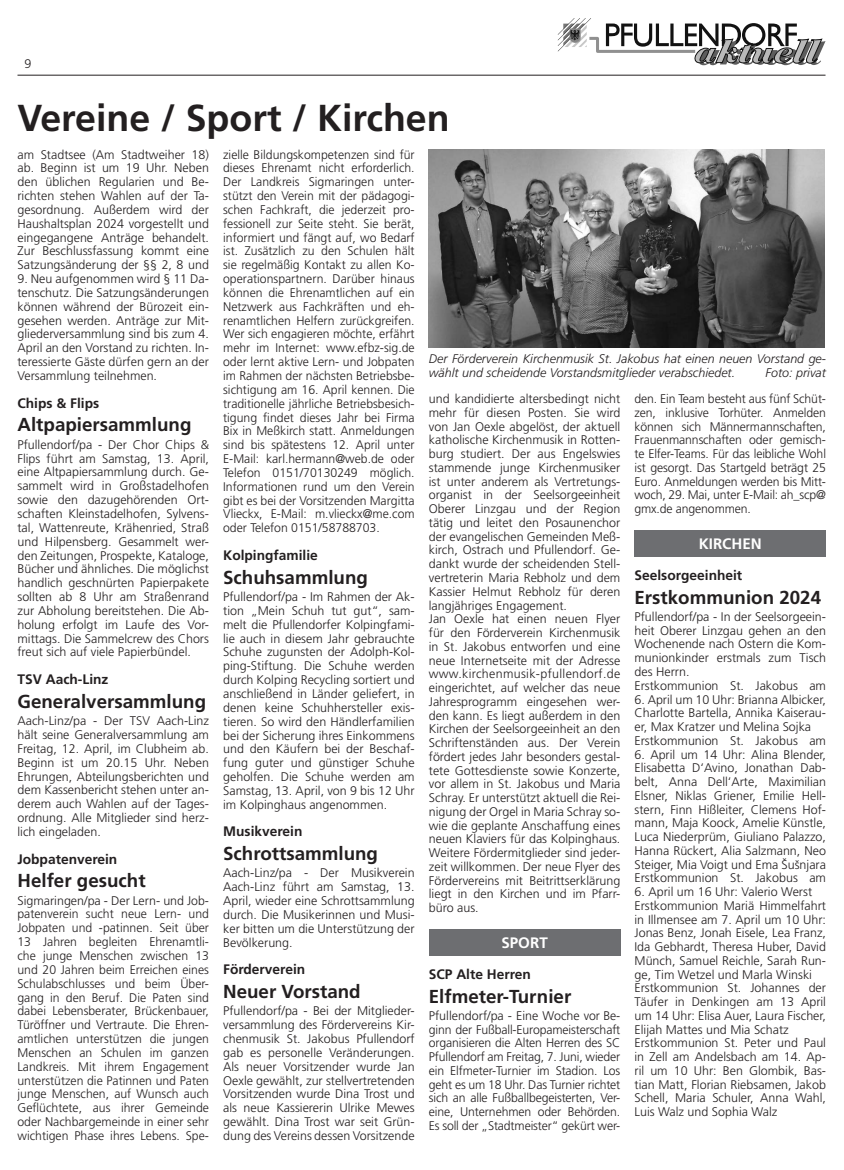
<style>
.page{position:relative;width:844px;height:1170px;background:#fff}
.page>*{position:absolute;margin:0;border:0;box-sizing:border-box;transform-origin:0 0}
.t1{font:700 37.5px "Frutiger LT Std";color:#231f20}
.t2{font:700 18.75px "Frutiger LT Std";color:#231f20}
.t3{font:700 15.12px "Frutiger LT Std";color:#fff}
.t4{font:700 13.75px "Frutiger";color:#231f20}
.t5{font:300 12.5px/13.9px "Frutiger LT Std";color:#231f20;text-align:justify}
.t6{font:italic 300 12.5px/13.8px "Frutiger LT Std";color:#231f20}
</style>
<div class="page">
<hr style="left:18px;top:75px;width:807px;height:1px;background:#231f20">
<svg style="left:558px;top:18px;width:267px;height:47px"></svg>
<div style="left:429px;top:929px;width:191px;height:26px;background:#6d6e71"></div>
<div style="left:634px;top:530px;width:192px;height:27px;background:#6d6e71"></div>
<img style="left:429px;top:149px;width:395px;height:198px">
<p class="t5" style="left:25px;top:56px;width:8px">9</p>
<h1 class="t1" style="left:18px;top:96px;width:434px">Vereine / Sport / Kirchen</h1>
<p class="t5" style="left:18px;top:147px;width:193px">am Stadtsee (Am Stadtweiher 18) ab. Beginn ist um 19 Uhr. Neben den üblichen Regularien und Be&shy;richten stehen Wahlen auf der Ta&shy;gesordnung. Außerdem wird der Haushaltsplan 2024 vorgestellt und eingegangene Anträge behandelt.<br>Zur Beschlussfassung kommt eine Satzungsänderung der §§ 2, 8 und</p>
<p class="t5" style="left:18px;top:272px;width:193px">9. Neu aufgenommen wird § 11 Da&shy;tenschutz. Die Satzungsänderungen können während der Bürozeit ein&shy;gesehen werden. Anträge zur Mit&shy;gliederversammlung sind bis zum 4.<br>April an den Vorstand zu richten. In&shy;teressierte Gäste dürfen gern an der Versammlung teilnehmen.</p>
<p class="t4" style="left:18px;top:395px;width:83px">Chips &amp; Flips</p>
<h2 class="t2" style="left:18px;top:414px;width:175px">Altpapiersammlung</h2>
<p class="t5" style="left:18px;top:437px;width:193px">Pfullendorf/pa - Der Chor Chips &amp; Flips führt am Samstag, 13. April, eine Altpapiersammlung durch. Ge&shy;sammelt wird in Großstadelhofen sowie den dazugehörenden Ort&shy;schaften Kleinstadelhofen, Sylvens&shy;tal, Wattenreute, Krähenried, Straß und Hilpensberg. Gesammelt wer&shy;den Zeitungen, Prospekte, Kataloge, Bücher und ähnliches. Die möglichst handlich geschnürten Papierpakete sollten ab 8 Uhr am Straßenrand zur Abholung bereitstehen. Die Ab&shy;holung erfolgt im Laufe des Vor&shy;mittags. Die Sammelcrew des Chors freut sich auf viele Papierbündel.</p>
<p class="t4" style="left:18px;top:671px;width:92px">TSV Aach-Linz</p>
<h2 class="t2" style="left:18px;top:690px;width:190px">Generalversammlung</h2>
<p class="t5" style="left:18px;top:714px;width:193px">Aach-Linz/pa - Der TSV Aach-Linz hält seine Generalversammlung am Freitag, 12. April, im Clubheim ab.<br>Beginn ist um 20.15 Uhr. Neben Ehrungen, Abteilungsberichten und dem Kassenbericht stehen unter an&shy;derem auch Wahlen auf der Tages&shy;ordnung. Alle Mitglieder sind herz&shy;lich eingeladen.</p>
<p class="t4" style="left:18px;top:850px;width:101px">Jobpatenverein</p>
<h2 class="t2" style="left:18px;top:869px;width:130px">Helfer gesucht</h2>
<p class="t5" style="left:18px;top:893px;width:193px">Sigmaringen/pa - Der Lern- und Job&shy;patenverein sucht neue Lern- und Jobpaten und -patinnen. Seit über 13 Jahren begleiten Ehrenamtli&shy;che junge Menschen zwischen 13 und 20 Jahren beim Erreichen eines Schulabschlusses und beim Über&shy;gang in den Beruf. Die Paten sind dabei Lebensberater, Brückenbauer, Türöffner und Vertraute. Die Ehren&shy;amtlichen unterstützen die jungen Menschen an Schulen im ganzen Landkreis. Mit ihrem Engagement unterstützen die Patinnen und Paten junge Menschen, auf Wunsch auch Geflüchtete, aus ihrer Gemeinde oder Nachbargemeinde in einer sehr wichtigen Phase ihres Lebens. Spe-</p>
<p class="t5" style="left:223px;top:147px;width:193px">zielle Bildungskompetenzen sind für dieses Ehrenamt nicht erforderlich.<br>Der Landkreis Sigmaringen unter&shy;stützt den Verein mit der pädagogi&shy;schen Fachkraft, die jederzeit pro&shy;fessionell zur Seite steht. Sie berät, informiert und fängt auf, wo Bedarf ist. Zusätzlich zu den Schulen hält sie regelmäßig Kontakt zu allen Ko&shy;operationspartnern. Darüber hinaus können die Ehrenamtlichen auf ein Netzwerk aus Fachkräften und eh&shy;renamtlichen Helfern zurückgreifen.<br>Wer sich engagieren möchte, erfährt mehr im Internet: www.efbz-sig.de oder lernt aktive Lern- und Jobpaten im Rahmen der nächsten Betriebsbe&shy;sichtigung am 16. April kennen. Die traditionelle jährliche Betriebsbesich&shy;tigung findet dieses Jahr bei Firma Bix in Meßkirch statt. Anmeldungen sind bis spätestens 12. April unter E-Mail: karl.hermann@web.de oder Telefon 0151/70130249 möglich.<br>Informationen rund um den Verein gibt es bei der Vorsitzenden Margitta Vlieckx, E-Mail: m.vlieckx@me.com oder Telefon 0151/58788703.</p>
<p class="t4" style="left:223px;top:547px;width:96px">Kolpingfamilie</p>
<h2 class="t2" style="left:223px;top:566px;width:146px">Schuhsammlung</h2>
<p class="t5" style="left:223px;top:590px;width:193px">Pfullendorf/pa - Im Rahmen der Ak&shy;tion „Mein Schuh tut gut“, sam&shy;melt die Pfullendorfer Kolpingfami&shy;lie auch in diesem Jahr gebrauchte Schuhe zugunsten der Adolph-Kol&shy;ping-Stiftung. Die Schuhe werden durch Kolping Recycling sortiert und anschließend in Länder geliefert, in denen keine Schuhhersteller exis&shy;tieren. So wird den Händlerfamilien bei der Sicherung ihres Einkommens und den Käufern bei der Beschaf&shy;fung guter und günstiger Schuhe geholfen. Die Schuhe werden am Samstag, 13. April, von 9 bis 12 Uhr im Kolpinghaus angenommen.</p>
<p class="t4" style="left:223px;top:823px;width:81px">Musikverein</p>
<h2 class="t2" style="left:223px;top:842px;width:156px">Schrottsammlung</h2>
<p class="t5" style="left:223px;top:866px;width:193px">Aach-Linz/pa - Der Musikverein Aach-Linz führt am Samstag, 13.<br>April, wieder eine Schrottsammlung durch. Die Musikerinnen und Musi&shy;ker bitten um die Unterstützung der Bevölkerung.</p>
<p class="t4" style="left:223px;top:961px;width:84px">Förderverein</p>
<h2 class="t2" style="left:223px;top:980px;width:139px">Neuer Vorstand</h2>
<p class="t5" style="left:223px;top:1004px;width:193px">Pfullendorf/pa - Bei der Mitglieder&shy;versammlung des Fördervereins Kir&shy;chenmusik St. Jakobus Pfullendorf gab es personelle Veränderungen.<br>Als neuer Vorsitzender wurde Jan Oexle gewählt, zur stellvertretenden Vorsitzenden wurde Dina Trost und als neue Kassiererin Ulrike Mewes gewählt. Dina Trost war seit Grün&shy;dung des Vereins dessen Vorsitzende</p>
<p class="t6" style="left:429px;top:352px;width:399px">Der Förderverein Kirchenmusik St. Jakobus hat einen neuen Vorstand ge&shy;wählt und scheidende Vorstandsmitglieder verabschiedet.</p>
<p class="t6" style="left:765px;top:366px;width:62px">Foto: privat</p>
<p class="t5" style="left:429px;top:392px;width:193px;text-align:left">und kandidierte altersbedingt nicht mehr für diesen Posten. Sie wird von Jan Oexle abgelöst, der aktuell katholische Kirchenmusik in Rotten&shy;burg studiert. Der aus Engelswies stammende junge Kirchenmusiker ist unter anderem als Vertretungs&shy;organist in der Seelsorgeeinheit Oberer Linzgau und der Region tätig und leitet den Posaunenchor der evangelischen Gemeinden Meß&shy;kirch, Ostrach und Pfullendorf. Ge&shy;dankt wurde der scheidenden Stell&shy;vertreterin Maria Rebholz und dem Kassier Helmut Rebholz für deren langjähriges Engagement.<br>Jan Oexle hat einen neuen Flyer für den Förderverein Kirchenmusik in St. Jakobus entworfen und eine neue Internetseite mit der Adresse www.kirchenmusik-pfullendorf.de eingerichtet, auf welcher das neue Jahresprogramm eingesehen wer&shy;den kann. Es liegt außerdem in den Kirchen der Seelsorgeeinheit an den Schriftenständen aus. Der Verein fördert jedes Jahr besonders gestal&shy;tete Gottesdienste sowie Konzerte, vor allem in St. Jakobus und Maria Schray. Er unterstützt aktuell die Rei&shy;nigung der Orgel in Maria Schray so&shy;wie die geplante Anschaffung eines neuen Klaviers für das Kolpinghaus.<br>Weitere Fördermitglieder sind jeder&shy;zeit willkommen. Der neue Flyer des Fördervereins mit Beitrittserklärung liegt in den Kirchen und im Pfarr&shy;büro aus.</p>
<p class="t3" style="left:501px;top:933px;width:48px">SPORT</p>
<p class="t4" style="left:429px;top:966px;width:104px">SCP Alte Herren</p>
<h2 class="t2" style="left:429px;top:985px;width:144px">Elfmeter-Turnier</h2>
<p class="t5" style="left:429px;top:1008px;width:193px">Pfullendorf/pa - Eine Woche vor Be&shy;ginn der Fußball-Europameisterschaft organisieren die Alten Herren des SC Pfullendorf am Freitag, 7. Juni, wieder ein Elfmeter-Turnier im Stadion. Los geht es um 18 Uhr. Das Turnier richtet sich an alle Fußballbegeisterten, Ver&shy;eine, Unternehmen oder Behörden.<br>Es soll der „Stadtmeister“ gekürt wer-</p>
<p class="t5" style="left:634px;top:392px;width:193px">den. Ein Team besteht aus fünf Schüt&shy;zen, inklusive Torhüter. Anmelden können sich Männermannschaften, Frauenmannschaften oder gemisch&shy;te Elfer-Teams. Für das leibliche Wohl ist gesorgt. Das Startgeld beträgt 25<br>Euro. Anmeldungen werden bis Mitt&shy;woch, 29. Mai, unter E-Mail: ah_scp@ gmx.de angenommen.</p>
<p class="t3" style="left:699px;top:534px;width:65px">KIRCHEN</p>
<p class="t4" style="left:634px;top:567px;width:109px">Seelsorgeeinheit</p>
<h2 class="t2" style="left:634px;top:586px;width:188px">Erstkommunion 2024</h2>
<p class="t5" style="left:634px;top:610px;width:193px;text-align:left">Pfullendorf/pa - In der Seelsorgeein&shy;heit Oberer Linzgau gehen an den<br>Wochenende nach Ostern die Kom&shy;munionkinder erstmals zum Tisch des Herrn.<br>Erstkommunion St. Jakobus am</p>
<p class="t5" style="left:634px;top:692px;width:193px;text-align:left">6. April um 10 Uhr: Brianna Albicker, Charlotte Bartella, Annika Kaiserau&shy;er, Max Kratzer und Melina Sojka Erstkommunion St. Jakobus am</p>
<p class="t5" style="left:634px;top:747px;width:193px">6. April um 14 Uhr: Alina Blender, Elisabetta D‘Avino, Jonathan Dab&shy;belt, Anna Dell‘Arte, Maximilian Elsner, Niklas Griener, Emilie Hell&shy;stern, Finn Hißleiter, Clemens Hof&shy;mann, Maja Koock, Amelie Künstle, Luca Niederprüm, Giuliano Palazzo, Hanna Rückert, Alia Salzmann, Neo Steiger, Mia Voigt und Ema Šušnjara Erstkommunion St. Jakobus am</p>
<p class="t5" style="left:634px;top:885px;width:193px;text-align:left">6. April um 16 Uhr: Valerio Werst<br>Erstkommunion Mariä Himmelfahrt in Illmensee am 7. April um 10 Uhr:<br>Jonas Benz, Jonah Eisele, Lea Franz,<br>Ida Gebhardt, Theresa Huber, David<br>Münch, Samuel Reichle, Sarah Run&shy;ge, Tim Wetzel und Marla Winski<br>Erstkommunion St. Johannes der<br>Täufer in Denkingen am 13 April um 14 Uhr: Elisa Auer, Laura Fischer,<br>Elijah Mattes und Mia Schatz<br>Erstkommunion St. Peter und Paul in Zell am Andelsbach am 14. Ap&shy;ril um 10 Uhr: Ben Glombik, Bas&shy;tian Matt, Florian Riebsamen, Jakob<br>Schell, Maria Schuler, Anna Wahl,<br>Luis Walz und Sophia Walz</p>
</div>
